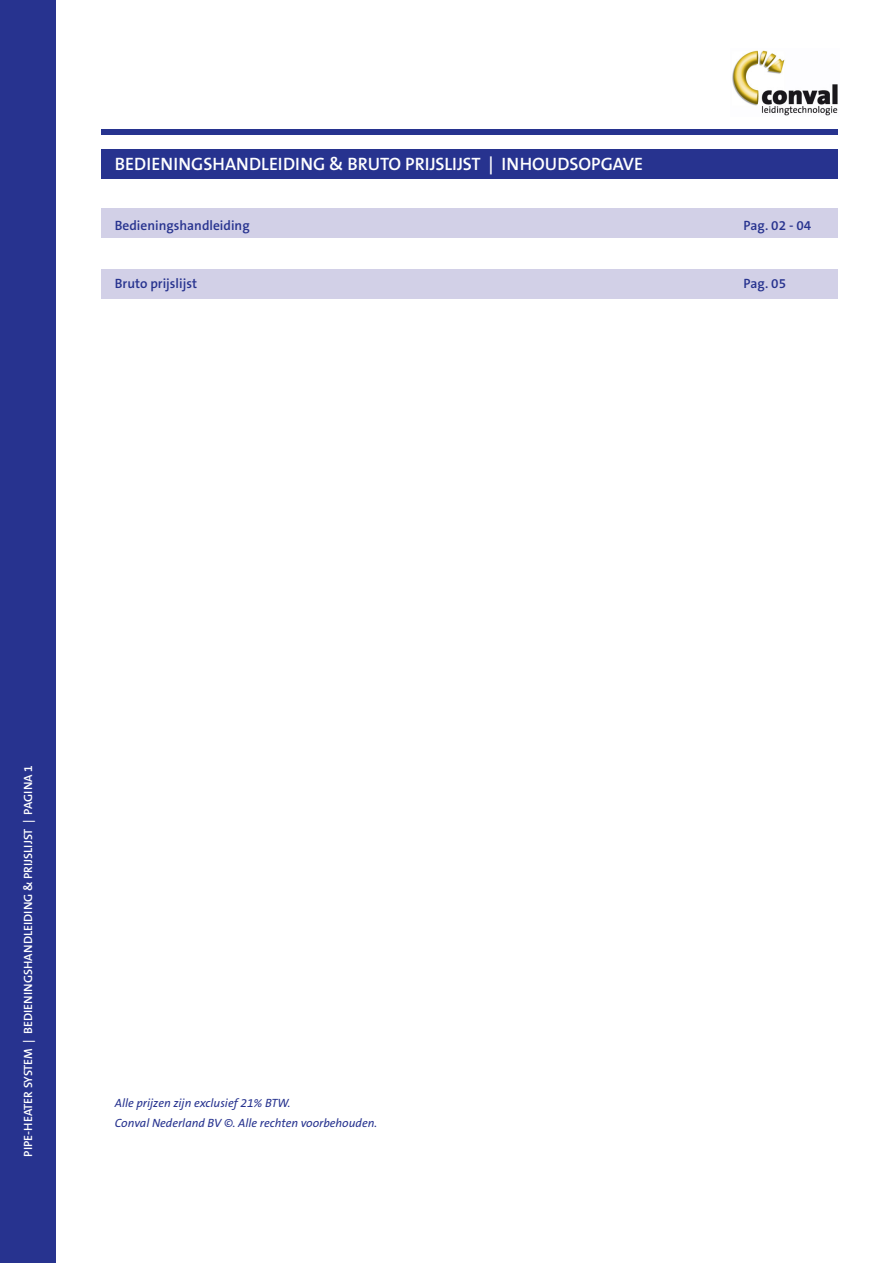
<style>
.page{position:relative;width:893px;height:1263px;background:#fff}
.page>*{position:absolute;margin:0;border:0;box-sizing:border-box;transform-origin:0 0}
.t1{font:600 18px "The Sans B6";color:#fff}
.t2{font:600 13.5px "The Sans B6";color:#27338f}
.t3{font:italic 12px "The Sans B5 Plain";color:#27338f}
.t4{font:600 12px "The Sans B6";color:#fff}
</style>
<div class="page">
<div style="left:0;top:0;width:55px;height:1263px;background:#27338f"></div>
<div style="left:101px;top:208px;width:737px;height:30px;background:#d2d0e7"></div>
<div style="left:101px;top:269px;width:737px;height:29px;background:#d2d0e7"></div>
<div style="left:101px;top:149px;width:737px;height:30px;background:#27338f"></div>
<div style="left:101px;top:129px;width:737px;height:5px;background:#27338f"></div>
<img style="left:732px;top:50px;width:106px;height:66px">
<p class="t1" style="left:115px;top:155px;width:530px">BEDIENINGSHANDLEIDING &amp; BRUTO PRIJSLIJST | INHOUDSOPGAVE</p>
<p class="t2" style="left:115px;top:218px;width:136px">Bedieningshandleiding</p>
<p class="t2" style="left:115px;top:276px;width:84px">Bruto prijslijst</p>
<p class="t2" style="left:744px;top:218px;width:69px">Pag. 02 - 04</p>
<p class="t2" style="left:744px;top:276px;width:44px">Pag. 05</p>
<p class="t4" style="left:22px;top:1157px;width:393px;rotate:-90deg">PIPE-HEATER SYSTEM | BEDIENINGSHANDLEIDING &amp; PRIJSLIJST | PAGINA 1</p>
<p class="t3" style="left:115px;top:1097px;width:177px">Alle prijzen zijn exclusief 21% BTW.</p>
<p class="t3" style="left:115px;top:1116px;width:264px">Conval Nederland BV ©. Alle rechten voorbehouden.</p>
</div>
